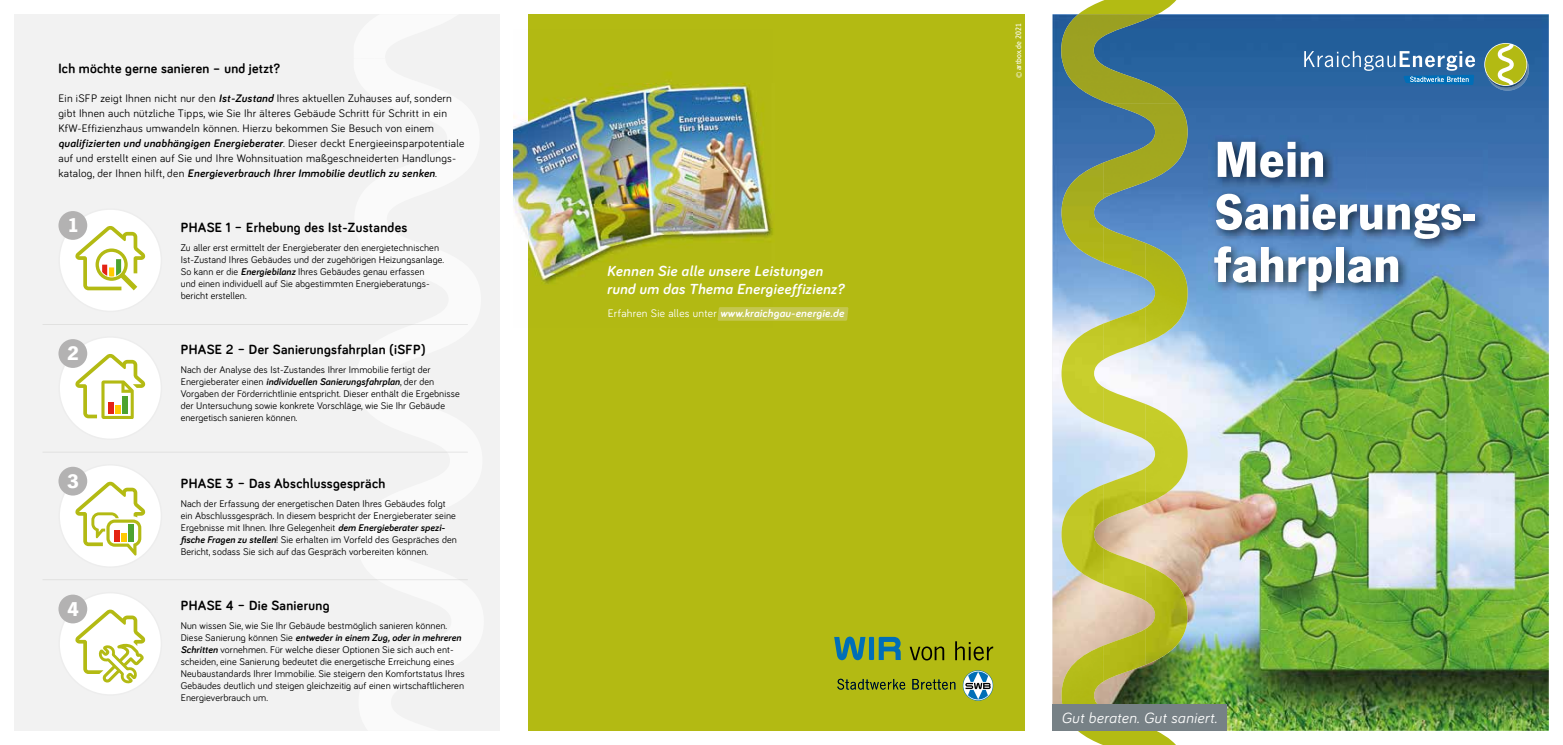
<style>
.page{position:relative;width:1563px;height:745px;background:#fff}
.page>*{position:absolute;margin:0;border:0;box-sizing:border-box;transform-origin:0 0}
.t1{font:700 52.5px/52.5px "News Got T";color:#fff}
.t2{font:700 20.62px "News Got T";color:#fff}
.t3{font:italic 15.25px "Bariol";letter-spacing:.025em;color:#fff}
.t4{font:italic 700 15px/17.5px "Bariol";letter-spacing:.025em;color:#fff}
.t5{font:700 13.75px "Bariol";letter-spacing:.025em;color:#000}
.t6{font:11.25px/15px "Bariol";letter-spacing:.025em;color:#000}
.t7{font:italic 700 11.25px "Bariol";letter-spacing:.025em;color:#fff}
.t8{font:10px/12px "Bariol";letter-spacing:.01em;color:#000}
.t9{font:7.5px "Glasgow";letter-spacing:.03em;color:#fff}
.s1{font-weight:700;font-style:italic}
.s2{font-weight:400;font-style:normal}
</style>
<div class="page">
<div style="left:528px;top:14px;width:496px;height:716px;background:#b3ba13"></div>
<svg style="left:837px;top:678px;width:118px;height:11px"></svg>
<svg style="left:963px;top:670px;width:30px;height:30px"></svg>
<svg style="left:963px;top:670px;width:29px;height:29px"></svg>
<svg style="left:965px;top:671px;width:25px;height:28px"></svg>
<svg style="left:834px;top:636px;width:31px;height:23px"></svg>
<svg style="left:878px;top:636px;width:23px;height:23px"></svg>
<div style="left:869px;top:636px;width:5px;height:23px;background:#006eb7"></div>
<svg style="left:909px;top:641px;width:84px;height:19px"></svg>
<div style="left:14px;top:14px;width:486px;height:716px;background:#f2f2f2"></div>
<img style="left:1052px;top:14px;width:496px;height:716px">
<img style="left:1208px;top:136px;width:279px;height:167px">
<svg style="left:1077px;top:0;width:106px;height:744px"></svg>
<img style="left:1061px;top:14px;width:117px;height:90px">
<img style="left:1103px;top:103px;width:84px;height:90px">
<img style="left:1061px;top:162px;width:42px;height:422px">
<img style="left:1103px;top:193px;width:42px;height:510px">
<img style="left:1145px;top:243px;width:42px;height:260px">
<img style="left:1145px;top:564px;width:42px;height:139px">
<img style="left:1061px;top:645px;width:42px;height:58px">
<img style="left:513px;top:84px;width:260px;height:200px">
<img style="left:514px;top:84px;width:14px;height:200px">
<img style="left:546px;top:284px;width:303px;height:37px">
<div style="left:717px;top:307px;width:131px;height:13px;background:#c4c74f"></div>
<div style="left:1052px;top:703px;width:175px;height:27px;background:#778186"></div>
<svg style="left:438px;top:730px;width:28px;height:1px"></svg>
<img style="left:1488px;top:89px;width:41px;height:1px">
<img style="left:1528px;top:58px;width:1px;height:31px">
<img style="left:1487px;top:88px;width:41px;height:1px">
<img style="left:1484px;top:45px;width:44px;height:43px">
<svg style="left:1484px;top:43px;width:43px;height:43px"></svg>
<svg style="left:1485px;top:44px;width:41px;height:41px"></svg>
<svg style="left:1304px;top:51px;width:171px;height:34px"></svg>
<div style="left:59px;top:592px;width:102px;height:102px;background:#fff;border-radius:50%"></div>
<svg style="left:75px;top:608px;width:71px;height:76px"></svg>
<svg style="left:43px;top:324px;width:424px;height:1px"></svg>
<svg style="left:43px;top:579px;width:425px;height:1px"></svg>
<div style="left:59px;top:209px;width:102px;height:102px;background:#fff;border-radius:50%"></div>
<svg style="left:75px;top:225px;width:71px;height:65px"></svg>
<div style="left:59px;top:337px;width:102px;height:102px;background:#fff;border-radius:50%"></div>
<svg style="left:75px;top:353px;width:71px;height:66px"></svg>
<div style="left:59px;top:464px;width:102px;height:102px;background:#fff;border-radius:50%"></div>
<svg style="left:75px;top:481px;width:71px;height:74px"></svg>
<div style="left:58px;top:211px;width:29px;height:29px;background:#b3b2b2;border-radius:50%"></div>
<div style="left:58px;top:339px;width:29px;height:28px;background:#b3b2b2;border-radius:50%"></div>
<div style="left:58px;top:466px;width:29px;height:29px;background:#b3b2b2;border-radius:50%"></div>
<div style="left:58px;top:594px;width:29px;height:29px;background:#b3b2b2;border-radius:50%"></div>
<h3 class="t5" style="left:58px;top:59px;width:223px">Ich möchte gerne sanieren – und jetzt?</h3>
<p class="t6" style="left:58px;top:90px;width:407px">Ein iSFP zeigt Ihnen nicht nur den <span class="s1">Ist-Zustand</span> Ihres aktuellen Zuhauses auf, sondern gibt Ihnen auch nützliche Tipps, wie Sie Ihr älteres Gebäude Schritt für Schritt in ein KfW-Effizienzhaus umwandeln können. Hierzu bekommen Sie Besuch von einem <span class="s1">qualifizierten und unabhängigen Energieberater</span>. Dieser deckt Energieeinsparpotentiale auf und erstellt einen auf Sie und Ihre Wohnsituation maßgeschneiderten Handlungs&shy;katalog, der Ihnen hilft, den <span class="s1">Energieverbrauch Ihrer Immobilie deutlich zu senken</span>.</p>
<h2 class="t2" style="left:67px;top:213px;width:13px">1</h2>
<h3 class="t5" style="left:181px;top:218px;width:228px">PHASE 1 – Erhebung des Ist-Zustandes</h3>
<p class="t8" style="left:181px;top:241px;width:265px">Zu aller erst ermittelt der Energieberater den energietechnischen Ist-Zustand Ihres Gebäudes und der zugehörigen Heizungsanlage.<br>So kann er die <span class="s1">Energiebilanz</span> Ihres Gebäudes genau erfassen<br>und einen individuell auf Sie abgestimmten Energieberatungs&shy;bericht erstellen.</p>
<h2 class="t2" style="left:67px;top:341px;width:13px">2</h2>
<h3 class="t5" style="left:181px;top:339px;width:246px">PHASE 2 – Der Sanierungsfahrplan (iSFP)</h3>
<p class="t8" style="left:181px;top:363px;width:280px">Nach der Analyse des Ist-Zustandes Ihrer Immobilie fertigt der Energieberater einen <span class="s1">individuellen Sanierungsfahrplan</span>, der den Vorgaben der Förderrichtlinie entspricht. Dieser enthält die Ergebnisse der Untersuchung sowie konkrete Vorschläge, wie Sie Ihr Gebäude energetisch sanieren können.</p>
<h2 class="t2" style="left:67px;top:468px;width:13px">3</h2>
<h3 class="t5" style="left:181px;top:473px;width:206px">PHASE 3 – Das Abschlussgespräch</h3>
<p class="t8" style="left:181px;top:496px;width:278px">Nach der Erfassung der energetischen Daten Ihres Gebäudes folgt ein Abschlussgespräch. In diesem bespricht der Energieberater seine Ergebnisse mit Ihnen. Ihre Gelegenheit <span class="s1">dem Energieberater spezi&shy;fische Fragen zu stellen</span>! Sie erhalten im Vorfeld des Gespräches den Bericht, sodass Sie sich auf das Gespräch vorbereiten können.</p>
<h2 class="t2" style="left:67px;top:596px;width:13px">4</h2>
<h3 class="t5" style="left:181px;top:595px;width:150px">PHASE 4 – Die Sanierung</h3>
<p class="t8" style="left:181px;top:618px;width:286px">Nun wissen Sie, wie Sie Ihr Gebäude bestmöglich sanieren können.<br>Diese Sanierung können Sie <span class="s1">entweder in einem Zug, oder in mehreren Schritten</span> vornehmen. Für welche dieser Optionen Sie sich auch ent&shy;scheiden, eine Sanierung bedeutet die energetische Erreichung eines Neubaustandards Ihrer Immobilie. Sie steigern den Komfortstatus Ihres Gebäudes deutlich und steigen gleichzeitig auf einen wirtschaftlicheren Energieverbrauch um.</p>
<h3 class="t4" style="left:607px;top:261px;width:238px">Kennen Sie alle unsere Leistungen rund um das Thema Energieeffizienz?</h3>
<p class="t7" style="left:608px;top:305px;width:238px"><span class="s2">Erfahren Sie alles unter</span> www.kraichgau-energie.de</p>
<p class="t9" style="left:1014px;top:78px;width:56px;rotate:-90deg">©artbox.de 2021</p>
<h1 class="t1" style="left:1214px;top:131px;width:262px">Mein<br>Sanierungs-</h1>
<h1 class="t1" style="left:1214px;top:236px;width:188px">fahrplan</h1>
<h3 class="t3" style="left:1061px;top:706px;width:157px">Gut beraten. Gut saniert.</h3>
</div>
